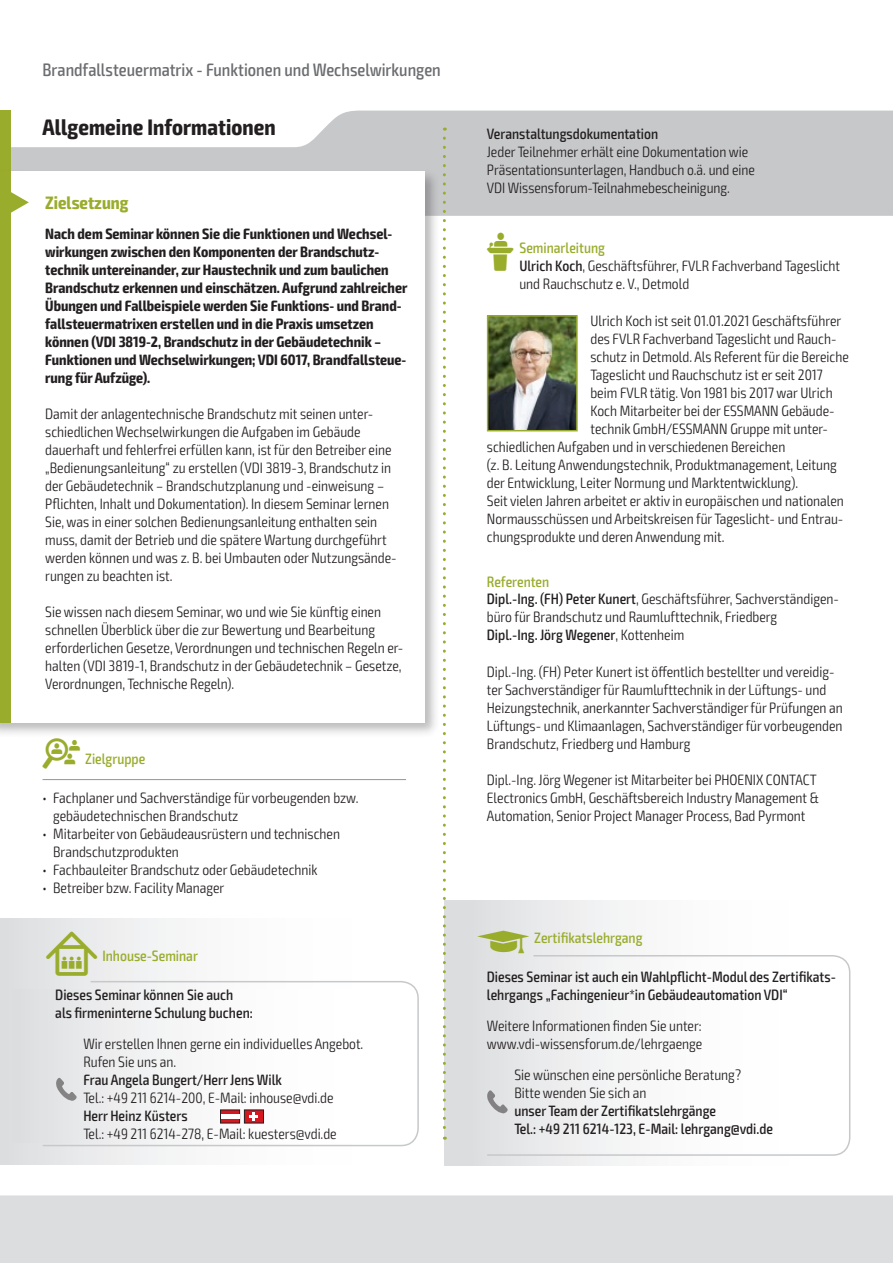
<style>
.page{position:relative;width:893px;height:1263px;background:#fff}
.page>*{position:absolute;margin:0;border:0;box-sizing:border-box;transform-origin:0 0}
.t1{font:700 condensed 22.5px "Exo 2";letter-spacing:.005em;color:#231f20}
.t2{font:500 condensed 18px "Exo 2";color:#6c6d70}
.t3{font:700 condensed 18px "Exo 2";color:#9aac2c}
.t4{font:300 condensed 15px/18px "Exo 2";color:#231f20}
.t5{font:700 condensed 15px/18px "Exo 2";color:#231f20}
.t6{font:500 condensed 15px/18px "Exo 2";color:#231f20}
.t7{font:500 condensed 15px "Exo 2";color:#9aac2c}
.s1{font-family:"VDI Iconset S4 A Regular";font-weight:400;font-stretch:normal}
.s2{font-family:"VDI Iconset S4 A Regular";font-weight:400;font-stretch:normal;font-size:15.45px}
.s3{font-family:"VDI Iconset S4 A Regular";font-weight:400;font-stretch:normal;color:#9aac2c}
.s4{font-weight:500;color:#9aac2c}
.s5{font-weight:500}
</style>
<div class="page">
<svg style="left:0;top:1165px;width:893px;height:98px;fill:#dcdddf"></svg>
<svg style="left:11px;top:111px;width:881px;height:105px;fill:#c7c8ca"></svg>
<hr style="left:892px;top:111px;width:1px;height:105px;background:#9aac2c">
<div style="left:0;top:111px;width:11px;height:63px;background:#9aac2c"></div>
<hr style="left:43px;top:779px;width:363px;height:1px;background:#939598">
<div style="left:0;top:168px;width:440px;height:570px;background:#231f20;opacity:.3"></div>
<div style="left:0;top:171px;width:424px;height:552px;background:#fff"></div>
<div style="left:0;top:171px;width:11px;height:552px;background:#9aac2c"></div>
<svg style="left:11px;top:192px;width:18px;height:21px"></svg>
<div style="left:0;top:918px;width:419px;height:247px;background:linear-gradient(to right,#e2e3e5,#fff)"></div>
<svg style="left:42px;top:980px;width:377px;height:167px"></svg>
<div style="left:13px;top:990px;width:382px;height:152px;background:linear-gradient(to right,#e3e3e5,#fff)"></div>
<svg style="left:220px;top:1109px;width:44px;height:14px"></svg>
<hr style="left:221px;top:1114px;width:18px;height:4px;background:#fff">
<svg style="left:56px;top:1078px;width:21px;height:23px"></svg>
<div style="left:444px;top:900px;width:406px;height:265px;background:linear-gradient(to right,#dfe0e2,#fff)"></div>
<svg style="left:486px;top:954px;width:365px;height:202px"></svg>
<div style="left:444px;top:960px;width:394px;height:191px;background:linear-gradient(to right,#dfe0e2,#fff)"></div>
<svg style="left:487px;top:1090px;width:21px;height:24px"></svg>
<img style="left:490px;top:318px;width:85px;height:110px">
<div style="left:487px;top:315px;width:91px;height:116px;border:2px solid #9aac2c"></div>
<svg style="left:443px;top:138px;width:3px;height:1002px"></svg>
<p class="t2" style="left:43px;top:59px;width:400px">Brandfallsteuermatrix - Funktionen und Wechselwirkungen</p>
<h1 class="t1" style="left:43px;top:113px;width:235px">Allgemeine Informationen</h1>
<p class="t6" style="left:487px;top:125px;width:173px">Veranstaltungsdokumentation</p>
<p class="t4" style="left:487px;top:143px;width:270px">Jeder Teilnehmer erhält eine Dokumentation wie<br>Präsentationsunterlagen, Handbuch o.ä. und eine<br>VDI Wissensforum-Teilnahmebescheinigung.</p>
<p class="t3" style="left:45px;top:192px;width:85px">Zielsetzung</p>
<p class="t5" style="left:45px;top:225px;width:364px">Nach dem Seminar können Sie die Funktionen und Wechsel&shy;wirkungen zwischen den Komponenten der Brandschutz&shy;technik untereinander, zur Haustechnik und zum baulichen Brandschutz erkennen und einschätzen. Aufgrund zahlreicher Übungen und Fallbeispiele werden Sie Funktions- und Brand&shy;fallsteuermatrixen erstellen und in die Praxis umsetzen können (VDI 3819-2, Brandschutz in der Gebäudetechnik – Funktionen und Wechselwirkungen; VDI 6017, Brandfallsteue&shy;rung für Aufzüge).</p>
<p class="t4" style="left:45px;top:405px;width:353px">Damit der anlagentechnische Brandschutz mit seinen unter&shy;schiedlichen Wechselwirkungen die Aufgaben im Gebäude dauerhaft und fehlerfrei erfüllen kann, ist für den Betreiber eine „Bedienungsanleitung“ zu erstellen (VDI 3819-3, Brandschutz in der Gebäudetechnik – Brandschutzplanung und -einweisung – Pflichten, Inhalt und Dokumentation). In diesem Seminar lernen Sie, was in einer solchen Bedienungsanleitung enthalten sein muss, damit der Betrieb und die spätere Wartung durchgeführt werden können und was z. B. bei Umbauten oder Nutzungsände&shy;rungen zu beachten ist.</p>
<p class="t4" style="left:45px;top:603px;width:360px">Sie wissen nach diesem Seminar, wo und wie Sie künftig einen schnellen Überblick über die zur Bewertung und Bearbeitung erforderlichen Gesetze, Verordnungen und technischen Regeln er&shy;halten (VDI 3819-1, Brandschutz in der Gebäudetechnik – Gesetze, Verordnungen, Technische Regeln).</p>
<p class="t7" style="left:43px;top:750px;width:104px"><span class="s1">Z</span> Zielgruppe</p>
<p class="t4" style="left:53px;top:789px;width:307px;text-indent:-11px">• Fachplaner und Sachverständige für vorbeugenden bzw. gebäudetechnischen Brandschutz</p>
<p class="t4" style="left:53px;top:825px;width:288px;text-indent:-11px">• Mitarbeiter von Gebäudeausrüstern und technischen<br>Brandschutzprodukten</p>
<p class="t4" style="left:43px;top:861px;width:277px">• Fachbauleiter Brandschutz oder Gebäudetechnik</p>
<p class="t4" style="left:43px;top:879px;width:183px">• Betreiber bzw. Facility Manager</p>
<p class="t7" style="left:46px;top:947px;width:153px"><span class="s2">I</span> Inhouse-Seminar</p>
<p class="t6" style="left:55px;top:986px;width:199px">Dieses Seminar können Sie auch als firmeninterne Schulung buchen:</p>
<p class="t4" style="left:83px;top:1035px;width:282px">Wir erstellen Ihnen gerne ein individuelles Angebot.<br>Rufen Sie uns an.</p>
<p class="t6" style="left:83px;top:1071px;width:200px">Frau Angela Bungert/Herr Jens Wilk</p>
<p class="t4" style="left:83px;top:1089px;width:252px">Tel.: +49 211 6214-200, E-Mail: inhouse@vdi.de</p>
<p class="t6" style="left:83px;top:1107px;width:106px">Herr Heinz Küsters</p>
<p class="t4" style="left:83px;top:1125px;width:255px">Tel.: +49 211 6214-278, E-Mail: kuesters@vdi.de</p>
<p class="t4" style="left:519px;top:239px;width:322px;text-indent:-33px"><span class="s3">L</span> <span class="s4">Seminarleitung<br></span><span class="s5">Ulrich Koch</span>, Geschäftsführer, FVLR Fachverband Tageslicht und Rauchschutz e. V., Detmold</p>
<p class="t4" style="left:590px;top:312px;width:252px">Ulrich Koch ist seit 01.01.2021 Geschäftsführer</p>
<p class="t4" style="left:590px;top:330px;width:248px">des FVLR Fachverband Tageslicht und Rauch-</p>
<p class="t4" style="left:590px;top:348px;width:260px">schutz in Detmold. Als Referent für die Bereiche</p>
<p class="t4" style="left:590px;top:366px;width:234px">Tageslicht und Rauchschutz ist er seit 2017</p>
<p class="t4" style="left:590px;top:384px;width:244px">beim FVLR tätig. Von 1981 bis 2017 war Ulrich</p>
<p class="t4" style="left:590px;top:402px;width:246px">Koch Mitarbeiter bei der ESSMANN Gebäude-</p>
<p class="t4" style="left:590px;top:420px;width:239px">technik GmbH/ESSMANN Gruppe mit unter-</p>
<p class="t4" style="left:487px;top:438px;width:300px">schiedlichen Aufgaben und in verschiedenen Bereichen</p>
<p class="t4" style="left:487px;top:456px;width:351px">(z. B. Leitung Anwendungstechnik, Produktmanagement, Leitung</p>
<p class="t4" style="left:487px;top:474px;width:313px">der Entwicklung, Leiter Normung und Marktentwicklung).</p>
<p class="t4" style="left:487px;top:492px;width:358px">Seit vielen Jahren arbeitet er aktiv in europäischen und nationalen</p>
<p class="t4" style="left:487px;top:510px;width:358px">Normausschüssen und Arbeitskreisen für Tageslicht- und Entrau-</p>
<p class="t4" style="left:487px;top:528px;width:239px">chungsprodukte und deren Anwendung mit.</p>
<p class="t7" style="left:487px;top:572px;width:64px">Referenten</p>
<p class="t4" style="left:487px;top:590px;width:354px"><span class="s5">Dipl.-Ing. (FH) Peter Kunert</span>, Geschäftsführer, Sachverständigen&shy;büro für Brandschutz und Raumlufttechnik, Friedberg<br><span class="s5">Dipl.-Ing. Jörg Wegener</span>, Kottenheim</p>
<p class="t4" style="left:487px;top:663px;width:358px">Dipl.-Ing. (FH) Peter Kunert ist öffentlich bestellter und vereidig&shy;ter Sachverständiger für Raumlufttechnik in der Lüftungs- und Heizungstechnik, anerkannter Sachverständiger für Prüfungen an Lüftungs- und Klimaanlagen, Sachverständiger für vorbeugenden Brandschutz, Friedberg und Hamburg</p>
<p class="t4" style="left:487px;top:771px;width:334px">Dipl.-Ing. Jörg Wegener ist Mitarbeiter bei PHOENIX CONTACT<br>Electronics GmbH, Geschäftsbereich Industry Management &amp;<br>Automation, Senior Project Manager Process, Bad Pyrmont</p>
<p class="t7" style="left:478px;top:929px;width:166px"><span class="s1">z</span> Zertifikatslehrgang</p>
<p class="t6" style="left:487px;top:968px;width:350px">Dieses Seminar ist auch ein Wahlpflicht-Modul des Zertifikats&shy;lehrgangs „Fachingenieur*in Gebäudeautomation VDI“</p>
<p class="t4" style="left:487px;top:1017px;width:217px">Weitere Informationen finden Sie unter: www.vdi-wissensforum.de/lehrgaenge</p>
<p class="t4" style="left:514px;top:1066px;width:228px">Sie wünschen eine persönliche Beratung?<br>Bitte wenden Sie sich an</p>
<p class="t6" style="left:514px;top:1102px;width:260px">unser Team der Zertifikatslehrgänge<br>Tel.: +49 211 6214-123, E-Mail: lehrgang@vdi.de</p>
</div>
